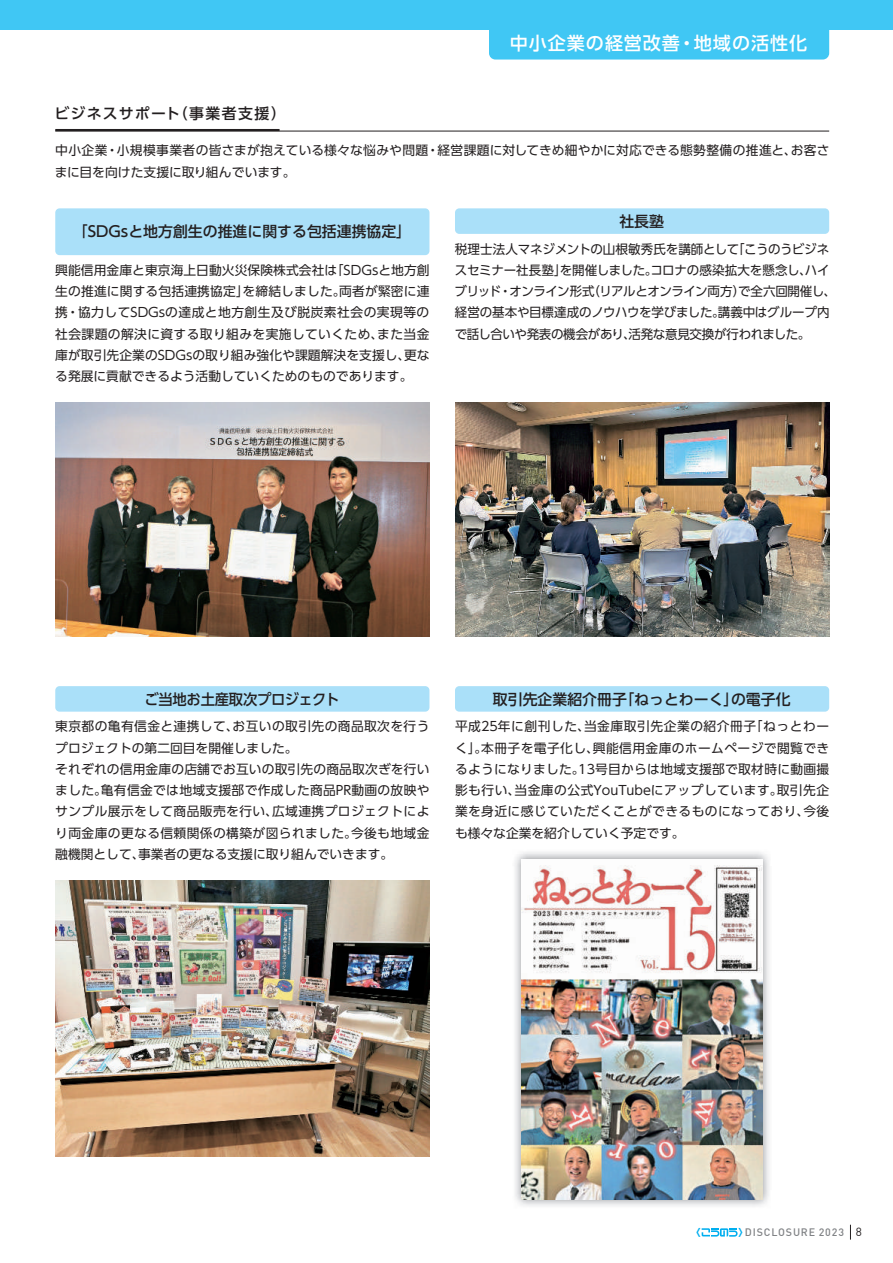
<style>
.page{position:relative;width:893px;height:1263px;background:#fff}
.page>*{position:absolute;margin:0;border:0;box-sizing:border-box;transform-origin:0 0}
.t1{font:500 18px "UD Shin Go Pro";letter-spacing:.05em;color:#fff}
.t2{font:500 14.85px "UD Shin Go Pro";color:#231f20}
.t3{font:500 14.85px "UD Shin Go Pro";letter-spacing:.09em;color:#231f20}
.t4{font:500 14.85px "UD Shin Go Pro";letter-spacing:-.02em;color:#231f20;scale:.96 1}
.t5{font:12.75px/21.3px "UD Shin Go Pro";letter-spacing:.005em;color:#231f20;text-align:justify}
.t6{font:12.75px/21.3px "UD Shin Go Pro";letter-spacing:.025em;color:#231f20}
.t7{font:12.75px/21.3px "UD Shin Go Pro";letter-spacing:-.02em;color:#231f20}
.t8{font:10.65px "DIN Medium R Normal";letter-spacing:.08em;color:#808285}
.s1{font-family:"UD Shin Go Pro";font-weight:800;font-size:9.45px;color:#00aeef}
.s2{font-family:"DIN Regular R Normal";font-size:11.7px;color:#231f20}
</style>
<div class="page">
<div style="left:489px;top:30px;width:340px;height:30px;background:#40c7f4"></div>
<hr style="left:55px;top:129px;width:225px;height:2px;background:#231f20">
<hr style="left:55px;top:131px;width:774px;height:1px;background:#231f20">
<div style="left:55px;top:208px;width:374px;height:47px;background:#aae0f9;border-radius:4px"></div>
<img style="left:455px;top:402px;width:374px;height:234px">
<div style="left:455px;top:208px;width:374px;height:26px;background:#aae0f9;border-radius:4px"></div>
<img style="left:55px;top:402px;width:374px;height:234px">
<div style="left:455px;top:686px;width:374px;height:26px;background:#aae0f9;border-radius:4px"></div>
<img style="left:55px;top:880px;width:374px;height:277px">
<img style="left:514px;top:852px;width:255px;height:354px">
<img style="left:522px;top:859px;width:240px;height:340px">
<div style="left:55px;top:686px;width:374px;height:26px;background:#aae0f9;border-radius:4px"></div>
<svg style="left:850px;top:1225px;width:1px;height:14px"></svg>
<svg style="left:702px;top:1228px;width:36px;height:9px"></svg>
<div style="left:0;top:0;width:893px;height:30px;background:#40c7f4"></div>
<p class="t3" style="left:55px;top:102px;width:233px">ビジネスサポート（事業者支援）</p>
<h1 class="t1" style="left:510px;top:28px;width:299px">中小企業の経営改善・地域の活性化</h1>
<p class="t5" style="left:55px;top:139px;width:776px">中小企業・小規模事業者の皆さまが抱えている様々な悩みや問題・経営課題に対してきめ細やかに対応できる態勢整備の推進と、お客さまに目を向けた支援に取り組んでいます。</p>
<p class="t2" style="left:73px;top:220px;width:340px">「SDGsと地方創生の推進に関する包括連携協定」</p>
<p class="t5" style="left:55px;top:259px;width:376px">興能信用金庫と東京海上日動火災保険株式会社は「SDGsと地方創生の推進に関する包括連携協定」を締結しました。両者が緊密に連携・協力してSDGsの達成と地方創生及び脱炭素社会の実現等の社会課題の解決に資する取り組みを実施していくため、また当金庫が取引先企業のSDGsの取り組み強化や課題解決を支援し、更なる発展に貢献できるよう活動していくためのものであります。</p>
<p class="t2" style="left:619px;top:209px;width:46px">社長塾</p>
<p class="t7" style="left:455px;top:238px;width:383px">税理士法人マネジメントの山根敏秀氏を講師として「こうのうビジネスセミナー社長塾」を開催しました。コロナの感染拡大を懸念し、ハイブリッド・オンライン形式（リアルとオンライン両方）で全六回開催し、経営の基本や目標達成のノウハウを学びました。講義中はグループ内で話し合いや発表の機会があり、活発な意見交換が行われました。</p>
<p class="t4" style="left:144px;top:687px;width:205px">ご当地お土産取次プロジェクト</p>
<p class="t6" style="left:55px;top:715px;width:376px">東京都の亀有信金と連携して、お互いの取引先の商品取次を行うプロジェクトの第二回目を開催しました。<br>それぞれの信用金庫の店舗でお互いの取引先の商品取次ぎを行いました。亀有信金では地域支援部で作成した商品PR動画の放映やサンプル展示をして商品販売を行い、広域連携プロジェクトにより両金庫の更なる信頼関係の構築が図られました。今後も地域金融機関として、事業者の更なる支援に取り組んでいきます。</p>
<p class="t2" style="left:493px;top:687px;width:299px">取引先企業紹介冊子「ねっとわーく」の電子化</p>
<p class="t5" style="left:455px;top:715px;width:376px">平成25年に創刊した、当金庫取引先企業の紹介冊子「ねっとわーく」。本冊子を電子化し、興能信用金庫のホームページで閲覧できるようになりました。13号目からは地域支援部で取材時に動画撮影も行い、当金庫の公式YouTubeにアップしています。取引先企業を身近に感じていただくことができるものになっており、今後も様々な企業を紹介していく予定です。</p>
<p class="t8" style="left:691px;top:1225px;width:172px"><span class="s1">〈　　　　〉</span>DISCLOSURE 2023 <span class="s2">8</span></p>
</div>
